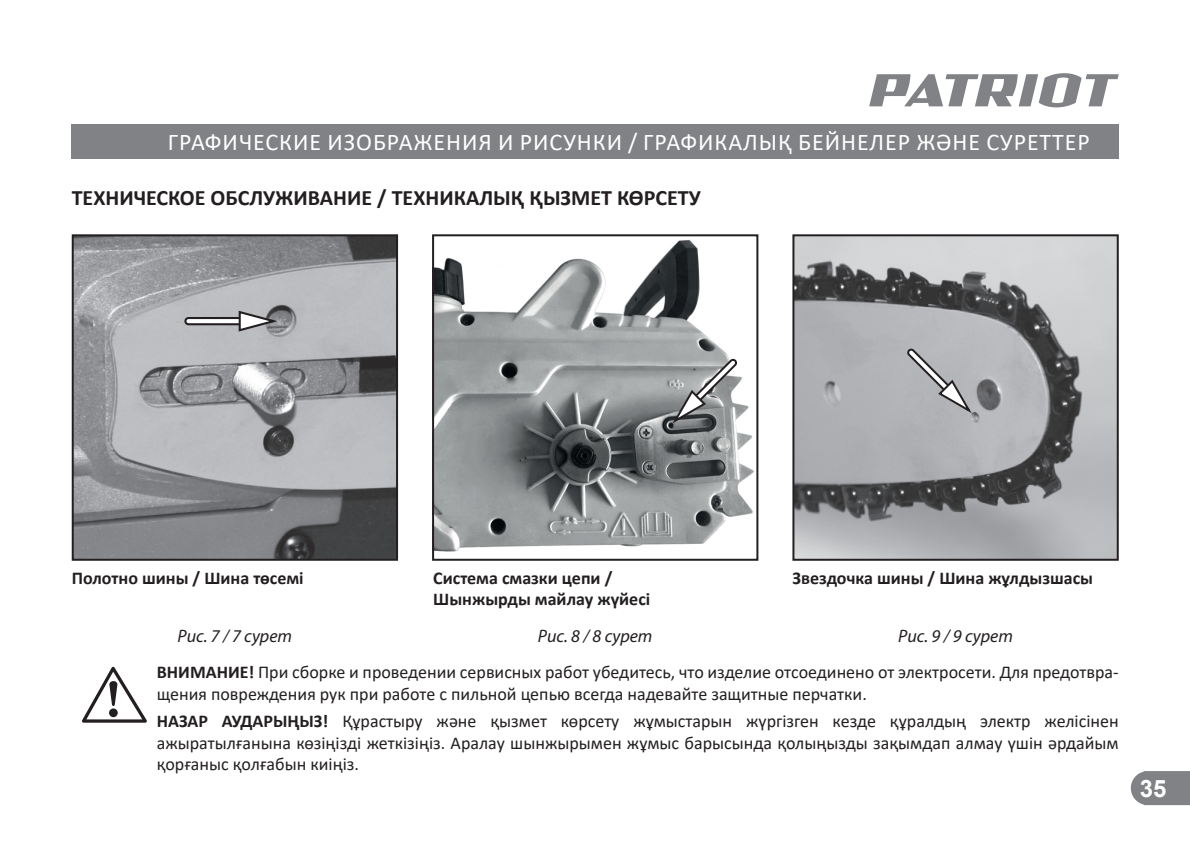
<style>
.page{position:relative;width:1190px;height:842px;background:#fff}
.page>*{position:absolute;margin:0;border:0;box-sizing:border-box;transform-origin:0 0}
.t1{font:24px "Calibri";letter-spacing:.04em;color:#fff}
.t2{font:700 24px "Arial";color:#fff}
.t3{font:700 22px "Calibri";color:#231f20}
.t4{font:18px/21.6px "Calibri";color:#231f20}
.t5{font:700 18px/21.6px "Calibri";color:#231f20}
.t6{font:italic 18px "Myriad Pro";color:#231f20}
.s1{font-weight:700}
</style>
<div class="page">
<svg style="left:1130px;top:771px;width:59px;height:33px;background:#898b8d"></svg>
<svg style="left:869px;top:73px;width:249px;height:34px"></svg>
<img style="left:435px;top:239px;width:319px;height:313px">
<img style="left:795px;top:237px;width:320px;height:320px">
<img style="left:75px;top:237px;width:320px;height:320px">
<div style="left:185px;top:318px;width:64px;height:6px;background:#fff;border-radius:3px"></div>
<div style="left:184px;top:317px;width:66px;height:8px;border:2px solid #231f20;border-radius:3px"></div>
<svg style="left:237px;top:309px;width:44px;height:23px"></svg>
<div style="left:792px;top:234px;width:326px;height:326px;border:2px solid #231f20"></div>
<div style="left:432px;top:234px;width:326px;height:326px;border:2px solid #231f20"></div>
<div style="left:72px;top:234px;width:326px;height:326px;border:2px solid #231f20"></div>
<div style="left:72px;top:124px;width:1046px;height:34px;background:#808285"></div>
<svg style="left:669px;top:356px;width:70px;height:70px;background:#9d9f9f"></svg>
<svg style="left:905px;top:346px;width:69px;height:70px;background:#aeafb2"></svg>
<svg style="left:82px;top:666px;width:65px;height:56px"></svg>
<h1 class="t1" style="left:168px;top:125px;width:923px">ГРАФИЧЕСКИЕ ИЗОБРАЖЕНИЯ И РИСУНКИ / ГРАФИКАЛЫҚ БЕЙНЕЛЕР ЖӘНЕ СУРЕТТЕР</h1>
<p class="t3" style="left:72px;top:182px;width:630px">ТЕХНИЧЕСКОЕ ОБСЛУЖИВАНИЕ / ТЕХНИКАЛЫҚ ҚЫЗМЕТ КӨРСЕТУ</p>
<p class="t5" style="left:72px;top:566px;width:233px">Полотно шины / Шина төсемі</p>
<p class="t5" style="left:433px;top:566px;width:218px">Система смазки цепи /<br>Шынжырды майлау жүйесі</p>
<p class="t5" style="left:792px;top:566px;width:302px">Звездочка шины / Шина жұлдызшасы</p>
<p class="t6" style="left:178px;top:624px;width:116px">Рис. 7 / 7 сурет</p>
<p class="t6" style="left:538px;top:624px;width:116px">Рис. 8 / 8 сурет</p>
<p class="t6" style="left:898px;top:624px;width:116px">Рис. 9 / 9 сурет</p>
<p class="t4" style="left:157px;top:660px;width:963px"><span class="s1">ВНИМАНИЕ!</span> При сборке и проведении сервисных работ убедитесь, что изделие отсоединено от электросети. Для предотвра&shy;щения повреждения рук при работе с пильной цепью всегда надевайте защитные перчатки.</p>
<p class="t4" style="left:157px;top:709px;width:963px;text-align:justify"><span class="s1">НАЗАР АУДАРЫҢЫЗ!</span> Құрастыру және қызмет көрсету жұмыстарын жүргізген кезде құралдың электр желісінен ажыратылғанына көзіңізді жеткізіңіз. Аралау шынжырымен жұмыс барысында қолыңызды зақымдап алмау үшін әрдайым қорғаныс қолғабын киіңіз.</p>
<h1 class="t2" style="left:1139px;top:771px;width:28px">35</h1>
</div>
